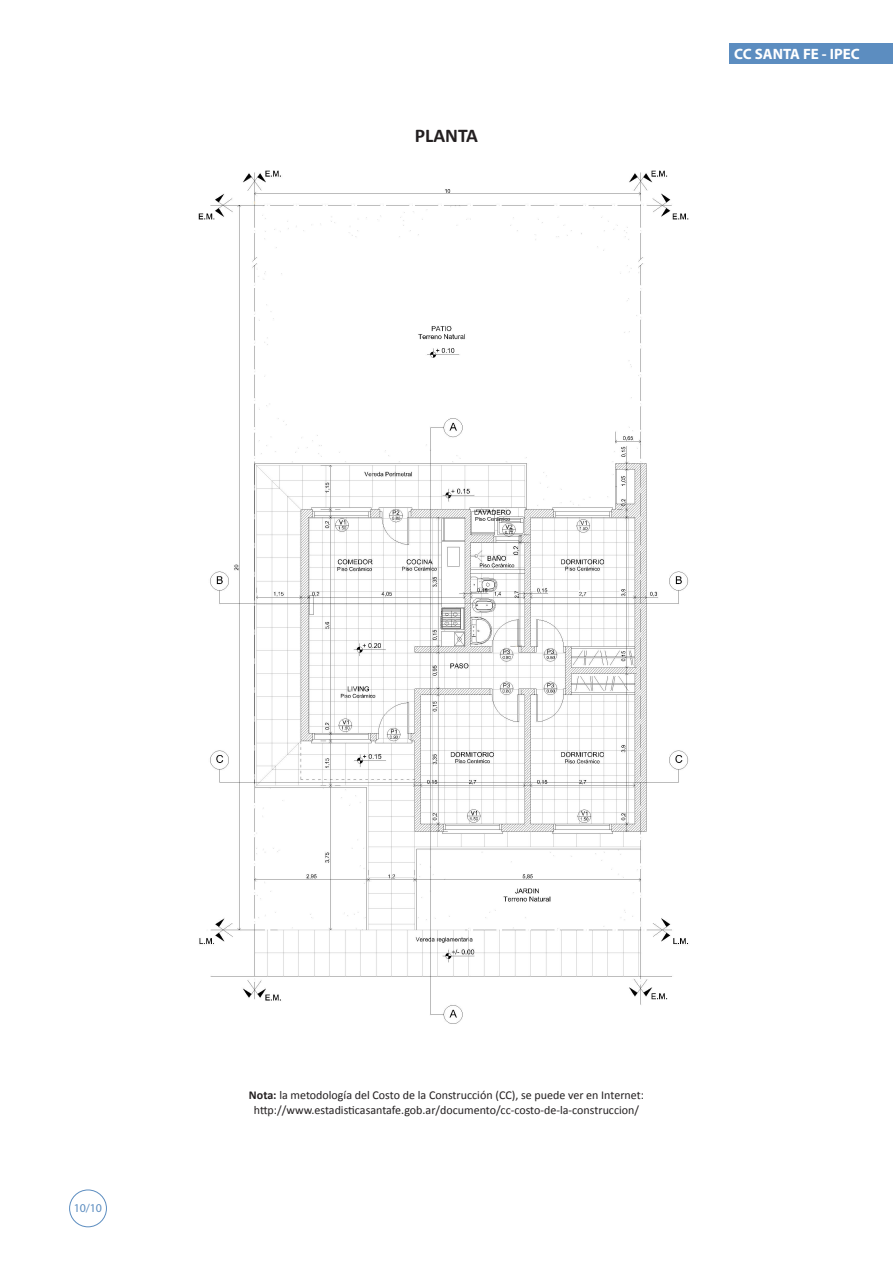
<style>
.page{position:relative;width:893px;height:1263px;background:#fff}
.page>*{position:absolute;margin:0;border:0;box-sizing:border-box;transform-origin:0 0}
.Texto{font:700 19.5px "Calibri";color:#231f20}
.t1{font:700 15px "Myriad Pro";color:#fff}
.Texto-2{font:12px "Calibri";color:#231f20}
.t2{font:12px "Myriad Pro";color:#5c8dc0}
.s1{font-weight:700}
</style>
<div class="page">
<div style="left:69px;top:1189px;width:38px;height:38px;border:1px solid #5c8dc0;border-radius:50%"></div>
<div style="left:729px;top:43px;width:164px;height:21px;background:#5c8dc0"></div>
<img style="left:198px;top:170px;width:491px;height:854px">
<p class="Texto" style="left:415px;top:123px;width:65px">PLANTA</p>
<p class="t1" style="left:734px;top:44px;width:127px">CC SANTA FE - IPEC</p>
<p class="t2" style="left:74px;top:1201px;width:30px">10/10</p>
<p class="Texto-2" style="left:249px;top:1087px;width:396px"><span class="s1">Nota:</span> la metodología del Costo de la Construcción (CC), se puede ver en Internet:</p>
<p class="Texto-2" style="left:254px;top:1102px;width:387px">http://www.estadisticasantafe.gob.ar/documento/cc-costo-de-la-construccion/</p>
</div>
